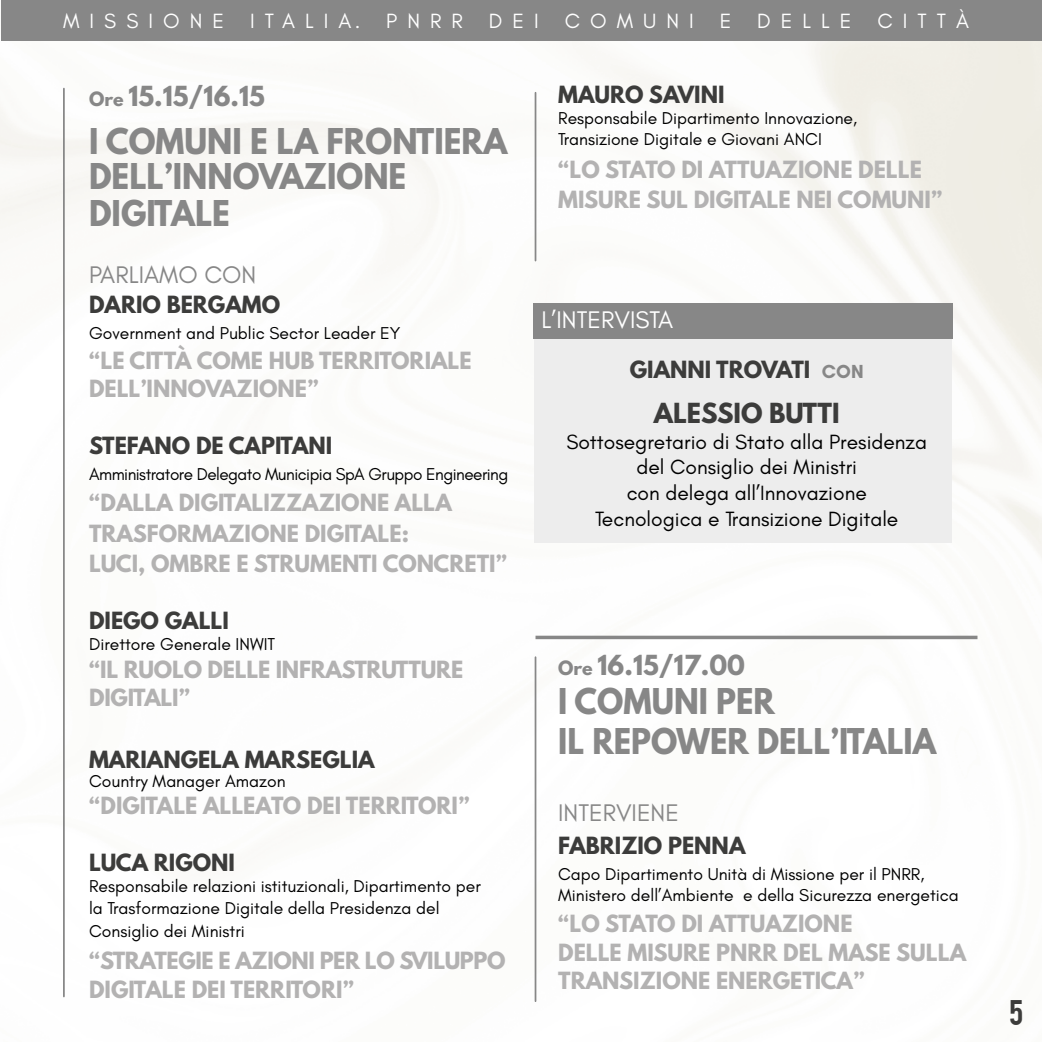
<style>
.page{position:relative;width:1042px;height:1042px;background:#fff}
.page>*{position:absolute;margin:0;border:0;box-sizing:border-box;transform-origin:0 0}
.t1{font:700 31.5px/36.2px "League Spartan";color:#878787}
.t2{font:700 31.5px/40.2px "League Spartan";color:#878787;scale:.95 1}
.t3{font:28px "Bebas";color:#3c3c3b}
.t4{font:700 24.5px "League Spartan";color:#878787}
.t5{font:24.5px "Glacial Indifference";color:#878787}
.t6{font:700 24.5px "League Spartan";color:#3c3c3b}
.t7{font:24.5px "Glacial Indifference";color:#fff}
.t8{font:700 21px/28.3px "League Spartan";color:#b3b2b2}
.t9{font:21px/25.9px "Glacial Indifference";color:#000;text-align:center}
.t10{font:700 21px "League Spartan";color:#3c3c3b}
.t11{font:700 21px/28.3px "League Spartan";letter-spacing:-.02em;color:#b3b2b2}
.t12{font:21px "Glacial Indifference";letter-spacing:.48em;color:#fff}
.t13{font:17.5px/22.2px "Glacial Indifference";color:#000}
.t14{font:17.5px "Glacial Indifference";letter-spacing:-.03em;color:#000}
.s1{font-size:17.5px}
.s2{font-family:"Glacial Indifference";font-size:19.25px;color:#878787}
</style>
<div class="page">
<div style="left:1px;top:0;width:1041px;height:41px;background:#878787"></div>
<hr style="left:63px;top:89px;width:2px;height:907px;background:#878787">
<hr style="left:535px;top:93px;width:1px;height:168px;background:#878787">
<hr style="left:535px;top:657px;width:1px;height:344px;background:#878787">
<div style="left:534px;top:339px;width:417px;height:203px;background:#ededed"></div>
<div style="left:533px;top:303px;width:419px;height:35px;background:#878787"></div>
<hr style="left:535px;top:636px;width:442px;height:3px;background:#878787">
<p class="t12" style="left:63px;top:9px;width:907px">MISSIONE ITALIA. PNRR DEI COMUNI E DELLE CITTÀ</p>
<h3 class="t4" style="left:89px;top:77px;width:177px"><span class="s1">Ore</span> 15.15/16.15</h3>
<h1 class="t1" style="left:89px;top:123px;width:420px">I COMUNI E LA FRONTIERA<br>DELL’INNOVAZIONE<br>DIGITALE</h1>
<h3 class="t5" style="left:89px;top:261px;width:169px">PARLIAMO CON</h3>
<p class="t10" style="left:89px;top:288px;width:192px">DARIO BERGAMO</p>
<p class="t13" style="left:89px;top:322px;width:313px">Government and Public Sector Leader EY</p>
<p class="t8" style="left:89px;top:346px;width:384px">“LE CITTÀ COME HUB TERRITORIALE<br>DELL’INNOVAZIONE”</p>
<p class="t10" style="left:89px;top:429px;width:245px">STEFANO DE CAPITANI</p>
<p class="t14" style="left:89px;top:464px;width:421px">Amministratore Delegato Municipia SpA Gruppo Engineering</p>
<p class="t8" style="left:89px;top:487px;width:419px;line-height:30.6px">“DALLA DIGITALIZZAZIONE ALLA<br>TRASFORMAZIONE DIGITALE:<br>LUCI, OMBRE E STRUMENTI CONCRETI”</p>
<p class="t10" style="left:89px;top:604px;width:141px">DIEGO GALLI</p>
<p class="t13" style="left:89px;top:633px;width:188px">Direttore Generale INWIT</p>
<p class="t8" style="left:89px;top:655px;width:376px">“IL RUOLO DELLE INFRASTRUTTURE<br>DIGITALI”</p>
<p class="t10" style="left:89px;top:743px;width:287px">MARIANGELA MARSEGLIA</p>
<p class="t13" style="left:89px;top:770px;width:198px">Country Manager Amazon</p>
<p class="t8" style="left:89px;top:791px;width:382px">“DIGITALE ALLEATO DEI TERRITORI”</p>
<p class="t10" style="left:89px;top:846px;width:147px">LUCA RIGONI</p>
<p class="t13" style="left:89px;top:875px;width:393px">Responsabile relazioni istituzionali, Dipartimento per la Trasformazione Digitale della Presidenza del<br>Consiglio dei Ministri</p>
<p class="t11" style="left:89px;top:946px;width:418px">“STRATEGIE E AZIONI PER LO SVILUPPO<br>DIGITALE DEI TERRITORI”</p>
<p class="t10" style="left:558px;top:79px;width:168px">MAURO SAVINI</p>
<p class="t13" style="left:558px;top:109px;width:300px;line-height:20.5px">Responsabile Dipartimento Innovazione,<br>Transizione Digitale e Giovani ANCI</p>
<p class="t8" style="left:558px;top:154px;width:386px;line-height:30.1px">“LO STATO DI ATTUAZIONE DELLE<br>MISURE SUL DIGITALE NEI COMUNI”</p>
<h3 class="t7" style="left:541px;top:306px;width:133px">L’INTERVISTA</h3>
<p class="t10" style="left:630px;top:353px;width:235px">GIANNI TROVATI <span class="s2">CON</span></p>
<h3 class="t6" style="left:654px;top:393px;width:187px">ALESSIO BUTTI</h3>
<p class="t9" style="left:566px;top:429px;width:362px">Sottosegretario di Stato alla Presidenza del Consiglio dei Ministri<br>con delega all’Innovazione<br>Tecnologica e Transizione Digitale</p>
<h3 class="t4" style="left:558px;top:645px;width:188px"><span class="s1">Ore</span> 16.15/17.00</h3>
<h1 class="t2" style="left:558px;top:681px;width:399px">I COMUNI PER<br>IL REPOWER DELL’ITALIA</h1>
<h3 class="t5" style="left:558px;top:799px;width:122px">INTERVIENE</h3>
<p class="t10" style="left:558px;top:829px;width:189px">FABRIZIO PENNA</p>
<p class="t13" style="left:558px;top:864px;width:402px;line-height:21px">Capo Dipartimento Unità di Missione per il PNRR,<br>Ministero dell’Ambiente e della Sicurezza energetica</p>
<p class="t8" style="left:558px;top:909px;width:410px">“LO STATO DI ATTUAZIONE<br>DELLE MISURE PNRR DEL MASE SULLA<br>TRANSIZIONE ENERGETICA”</p>
<h2 class="t3" style="left:1009px;top:992px;width:16px">5</h2>
</div>
